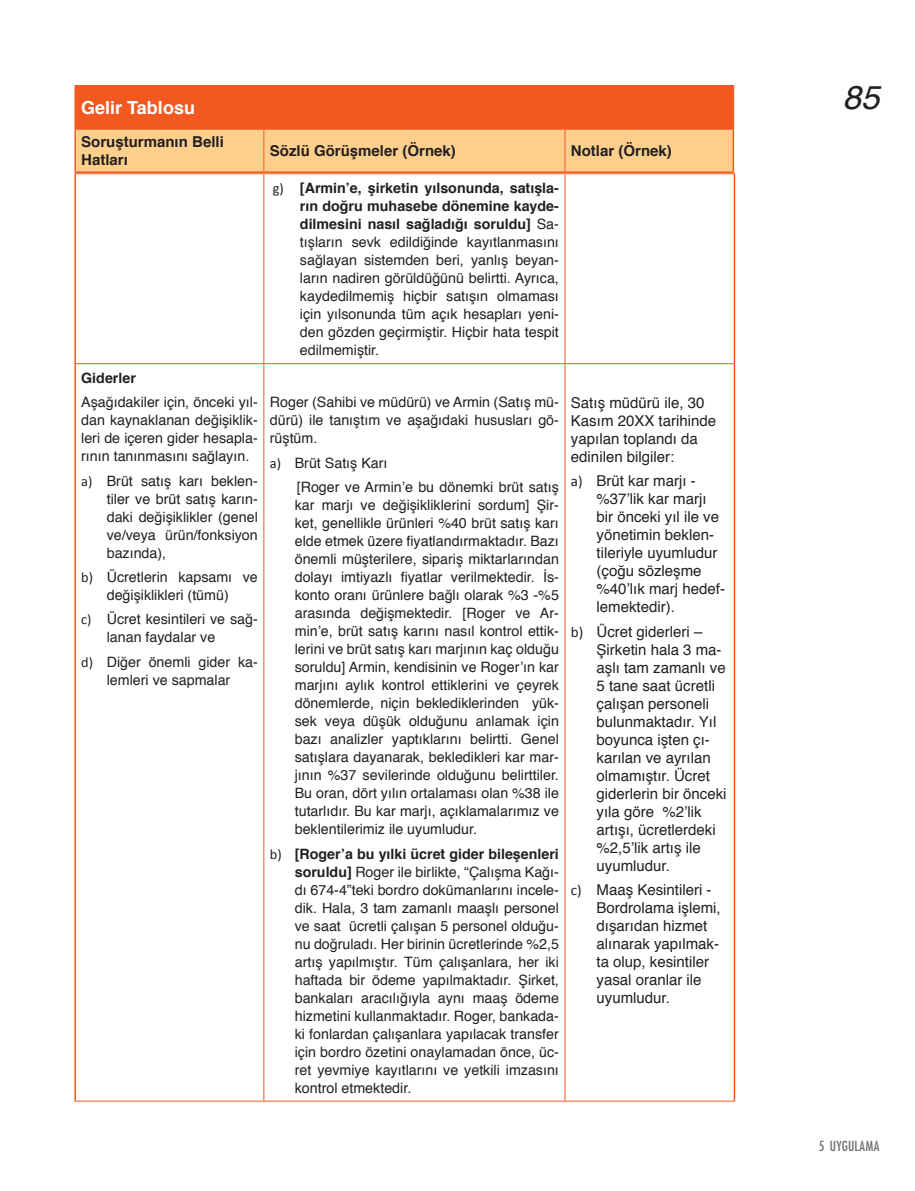
<style>
.page{position:relative;width:915px;height:1191px;background:#fff}
.page>*{position:absolute;margin:0;border:0;box-sizing:border-box;transform-origin:0 0}
.t1{font:italic 33px "Helvetica";color:#231f20}
.t2{font:700 18px "Helvetica";color:#fff}
.t3{font:15px/18px "Helvetica";color:#231f20}
.t4{font:700 15px/18px "Helvetica";color:#231f20}
.List_Paragraph{font:14.25px/18px "Helvetica";color:#231f20;text-align:justify}
.t5{font:700 14.25px "Helvetica";color:#231f20}
.t6{font:condensed 13.5px "Futura Std";letter-spacing:.025em;color:#6c6d70}
.s1{font-family:"Calibri"}
.s2{font-weight:700}
</style>
<div class="page">
<hr style="left:74px;top:174px;width:2px;height:190px;background:#f15921">
<hr style="left:733px;top:174px;width:2px;height:190px;background:#f15921">
<hr style="left:74px;top:364px;width:2px;height:736px;background:#f15921">
<hr style="left:733px;top:364px;width:2px;height:736px;background:#f15921">
<hr style="left:263px;top:174px;width:1px;height:189px;background:#f15921">
<hr style="left:564px;top:174px;width:1px;height:189px;background:#f15921">
<hr style="left:263px;top:364px;width:1px;height:736px;background:#f15921">
<hr style="left:564px;top:364px;width:1px;height:736px;background:#f15921">
<hr style="left:74px;top:173px;width:190px;height:1px;background:#f15921">
<hr style="left:264px;top:173px;width:300px;height:1px;background:#f15921">
<hr style="left:564px;top:173px;width:171px;height:1px;background:#f15921">
<hr style="left:76px;top:363px;width:188px;height:1px;background:#f15921">
<hr style="left:264px;top:363px;width:300px;height:1px;background:#f15921">
<hr style="left:564px;top:363px;width:169px;height:1px;background:#f15921">
<hr style="left:74px;top:1100px;width:190px;height:1px;background:#f15921">
<hr style="left:264px;top:1100px;width:300px;height:1px;background:#f15921">
<hr style="left:564px;top:1100px;width:171px;height:1px;background:#f15921">
<div style="left:75px;top:86px;width:658px;height:43px;background:#f15921"></div>
<div style="left:76px;top:130px;width:656px;height:41px;background:#fdcf8c"></div>
<hr style="left:74px;top:85px;width:190px;height:2px;background:#f15921">
<hr style="left:74px;top:87px;width:2px;height:41px;background:#f15921">
<hr style="left:264px;top:85px;width:300px;height:2px;background:#f15921">
<hr style="left:564px;top:85px;width:169px;height:2px;background:#f15921">
<hr style="left:74px;top:128px;width:190px;height:2px;background:#f15921">
<hr style="left:74px;top:130px;width:2px;height:41px;background:#f15921">
<hr style="left:264px;top:128px;width:300px;height:2px;background:#f15921">
<hr style="left:564px;top:128px;width:169px;height:2px;background:#f15921">
<hr style="left:732px;top:130px;width:1px;height:41px;background:#f15921">
<hr style="left:74px;top:171px;width:190px;height:2px;background:#f15921">
<hr style="left:264px;top:171px;width:300px;height:2px;background:#f15921">
<hr style="left:564px;top:171px;width:169px;height:2px;background:#f15921">
<hr style="left:263px;top:130px;width:1px;height:41px;background:#f15921">
<hr style="left:564px;top:130px;width:1px;height:41px;background:#f15921">
<p class="t2" style="left:81px;top:93px;width:115px">Gelir Tablosu</p>
<p class="t4" style="left:81px;top:133px;width:144px">Soruşturmanın Belli<br>Hatları</p>
<p class="t4" style="left:270px;top:142px;width:187px">Sözlü Görüşmeler (Örnek)</p>
<p class="t4" style="left:570px;top:142px;width:102px">Notlar (Örnek)</p>
<p class="t5" style="left:81px;top:366px;width:56px">Giderler</p>
<p class="List_Paragraph" style="left:81px;top:394px;width:178px">Aşağıdakiler için, önceki yıl&shy;dan kaynaklanan değişiklik&shy;leri de içeren gider hesapla&shy;rının tanınmasını sağlayın.</p>
<p class="List_Paragraph" style="left:107px;top:472px;width:152px;text-indent:-26px"><span class="s1">a)</span> Brüt satış karı beklen&shy;tiler ve brüt satış karın&shy;daki değişiklikler (genel ve/veya ürün/fonksiyon bazında),</p>
<p class="List_Paragraph" style="left:81px;top:568px;width:178px;text-align:center"><span class="s1">b)</span> Ücretlerin kapsamı ve değişiklikleri (tümü)</p>
<p class="List_Paragraph" style="left:107px;top:611px;width:152px;text-indent:-26px"><span class="s1">c)</span> Ücret kesintileri ve sağ&shy;lanan faydalar ve</p>
<p class="List_Paragraph" style="left:81px;top:653px;width:178px;text-align:center"><span class="s1">d)</span> Diğer önemli gider ka&shy;lemleri ve sapmalar</p>
<p class="List_Paragraph" style="left:300px;top:179px;width:260px;text-indent:-27px"><span class="s1">g)</span> <span class="s2">[Armin’e, şirketin yılsonunda, satışla&shy;rın doğru muhasebe dönemine kayde&shy;dilmesini nasıl sağladığı soruldu]</span> Sa&shy;tışların sevk edildiğinde kayıtlanmasını sağlayan sistemden beri, yanlış beyan&shy;ların nadiren görüldüğünü belirtti. Ayrıca, kaydedilmemiş hiçbir satışın olmaması için yılsonunda tüm açık hesapları yeni&shy;den gözden geçirmiştir. Hiçbir hata tespit edilmemiştir.</p>
<p class="List_Paragraph" style="left:270px;top:394px;width:290px">Roger (Sahibi ve müdürü) ve Armin (Satış mü&shy;dürü) ile tanıştım ve aşağıdaki hususları gö&shy;rüştüm.</p>
<p class="List_Paragraph" style="left:270px;top:454px;width:119px"><span class="s1">a)</span> Brüt Satış Karı</p>
<p class="List_Paragraph" style="left:295px;top:478px;width:265px">[Roger ve Armin’e bu dönemki brüt satış kar marjı ve değişikliklerini sordum] Şir&shy;ket, genellikle ürünleri %40 brüt satış karı elde etmek üzere fiyatlandırmaktadır. Bazı önemli müşterilere, sipariş miktarlarından dolayı imtiyazlı fiyatlar verilmektedir. İs&shy;konto oranı ürünlere bağlı olarak %3 -%5 arasında değişmektedir. [Roger ve Ar&shy;min’e, brüt satış karını nasıl kontrol ettik&shy;lerini ve brüt satış karı marjının kaç olduğu soruldu] Armin, kendisinin ve Roger’ın kar marjını aylık kontrol ettiklerini ve çeyrek dönemlerde, niçin beklediklerinden yük&shy;sek veya düşük olduğunu anlamak için bazı analizler yaptıklarını belirtti. Genel satışlara dayanarak, bekledikleri kar mar&shy;jının %37 sevilerinde olduğunu belirttiler.<br>Bu oran, dört yılın ortalaması olan %38 ile tutarlıdır. Bu kar marjı, açıklamalarımız ve beklentilerimiz ile uyumludur.</p>
<p class="List_Paragraph" style="left:295px;top:845px;width:265px;text-indent:-25px"><span class="s1">b)</span> <span class="s2">[Roger’a bu yılki ücret gider bileşenleri soruldu]</span> Roger ile birlikte, “Çalışma Kağı&shy;dı 674-4”teki bordro dokümanlarını incele&shy;dik. Hala, 3 tam zamanlı maaşlı personel ve saat ücretli çalışan 5 personel olduğu&shy;nu doğruladı. Her birinin ücretlerinde %2,5 artış yapılmıştır. Tüm çalışanlara, her iki haftada bir ödeme yapılmaktadır. Şirket, bankaları aracılığıyla aynı maaş ödeme hizmetini kullanmaktadır. Roger, bankada&shy;ki fonlardan çalışanlara yapılacak transfer için bordro özetini onaylamadan önce, üc&shy;ret yevmiye kayıtlarını ve yetkili imzasını kontrol etmektedir.</p>
<p class="t3" style="left:570px;top:394px;width:147px">Satış müdürü ile, 30<br>Kasım 20XX tarihinde yapılan toplandı da edinilen bilgiler:</p>
<p class="t3" style="left:596px;top:472px;width:130px;text-indent:-26px"><span class="s1">a)</span> Brüt kar marjı - %37’lik kar marjı bir önceki yıl ile ve yönetimin beklen&shy;tileriyle uyumludur (çoğu sözleşme %40’lık marj hedef&shy;lemektedir).</p>
<p class="t3" style="left:596px;top:623px;width:132px;text-indent:-26px"><span class="s1">b)</span> Ücret giderleri –<br>Şirketin hala 3 ma&shy;aşlı tam zamanlı ve<br>5 tane saat ücretli çalışan personeli bulunmaktadır. Yıl boyunca işten çı&shy;karılan ve ayrılan olmamıştır. Ücret giderlerin bir önceki yıla göre %2’lik artışı, ücretlerdeki %2,5’lik artış ile uyumludur.</p>
<p class="t3" style="left:596px;top:881px;width:126px;text-indent:-26px"><span class="s1">c)</span> Maaş Kesintileri -<br>Bordrolama işlemi, dışarıdan hizmet alınarak yapılmak&shy;ta olup, kesintiler yasal oranlar ile uyumludur.</p>
<h1 class="t1" style="left:842px;top:71px;width:38px">85</h1>
<p class="t6" style="left:818px;top:1137px;width:62px">5 UYGULAMA</p>
</div>
